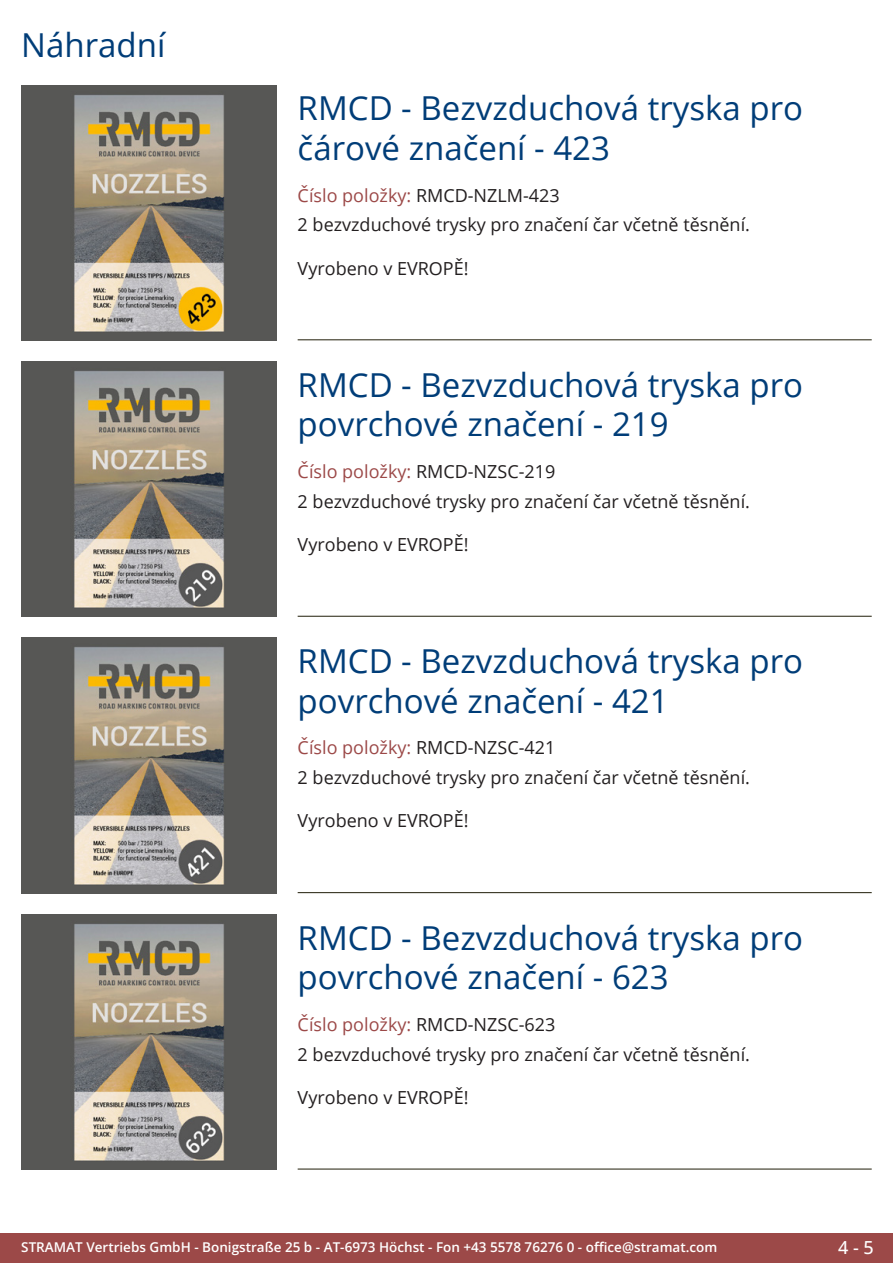
<style>
.page{position:relative;width:893px;height:1263px;background:#fff}
.page>*{position:absolute;margin:0;border:0;box-sizing:border-box;transform-origin:0 0}
.Produkttitel{font:33px/39.6px "Open Sans";color:#003d78}
.RastTitel{font:33px "Open Sans";color:#003d78}
.Beschreibung_Text{font:18px "Open Sans";color:#231f20}
.TechDaten_Überschrif{font:18px "Open Sans";color:#9c4948}
.t1{font:500 18px "Open Sans";color:#fff}
.t2{font:600 13.5px "Open Sans";color:#fff}
.s1{color:#231f20}
</style>
<div class="page">
<div style="left:0;top:1233px;width:893px;height:30px;background:#9c4948"></div>
<hr style="left:298px;top:340px;width:574px;height:1px;background:#201d08">
<hr style="left:298px;top:616px;width:574px;height:1px;background:#201d08">
<hr style="left:298px;top:892px;width:574px;height:1px;background:#201d08">
<hr style="left:298px;top:1169px;width:574px;height:1px;background:#201d08">
<img style="left:21px;top:85px;width:255px;height:255px">
<img style="left:21px;top:361px;width:255px;height:256px">
<img style="left:21px;top:638px;width:255px;height:255px">
<img style="left:21px;top:914px;width:255px;height:255px">
<p class="RastTitel" style="left:21px;top:22px;width:146px">Náhradní</p>
<p class="Produkttitel" style="left:298px;top:88px;width:507px">RMCD - Bezvzduchová tryska pro čárové značení - 423</p>
<p class="TechDaten_Überschrif" style="left:298px;top:183px;width:264px">Číslo položky: <span class="s1">RMCD-NZLM-423</span></p>
<p class="Beschreibung_Text" style="left:298px;top:212px;width:454px">2 bezvzduchové trysky pro značení čar včetně těsnění.</p>
<p class="Beschreibung_Text" style="left:298px;top:256px;width:172px">Vyrobeno v EVROPĚ!</p>
<p class="Produkttitel" style="left:298px;top:364px;width:507px">RMCD - Bezvzduchová tryska pro povrchové značení - 219</p>
<p class="TechDaten_Überschrif" style="left:298px;top:459px;width:259px">Číslo položky: <span class="s1">RMCD-NZSC-219</span></p>
<p class="Beschreibung_Text" style="left:298px;top:489px;width:454px">2 bezvzduchové trysky pro značení čar včetně těsnění.</p>
<p class="Beschreibung_Text" style="left:298px;top:532px;width:172px">Vyrobeno v EVROPĚ!</p>
<p class="Produkttitel" style="left:298px;top:640px;width:507px">RMCD - Bezvzduchová tryska pro povrchové značení - 421</p>
<p class="TechDaten_Überschrif" style="left:298px;top:735px;width:259px">Číslo položky: <span class="s1">RMCD-NZSC-421</span></p>
<p class="Beschreibung_Text" style="left:298px;top:765px;width:454px">2 bezvzduchové trysky pro značení čar včetně těsnění.</p>
<p class="Beschreibung_Text" style="left:298px;top:808px;width:172px">Vyrobeno v EVROPĚ!</p>
<p class="Produkttitel" style="left:298px;top:917px;width:507px">RMCD - Bezvzduchová tryska pro povrchové značení - 623</p>
<p class="TechDaten_Überschrif" style="left:298px;top:1012px;width:259px">Číslo položky: <span class="s1">RMCD-NZSC-623</span></p>
<p class="Beschreibung_Text" style="left:298px;top:1042px;width:454px">2 bezvzduchové trysky pro značení čar včetně těsnění.</p>
<p class="Beschreibung_Text" style="left:298px;top:1085px;width:172px">Vyrobeno v EVROPĚ!</p>
<p class="t2" style="left:21px;top:1238px;width:698px">STRAMAT Vertriebs GmbH - Bonigstraße 25 b - AT-6973 Höchst - Fon +43 5578 76276 0 - office@stramat.com</p>
<p class="t1" style="left:838px;top:1234px;width:37px">4 - 5</p>
</div>
